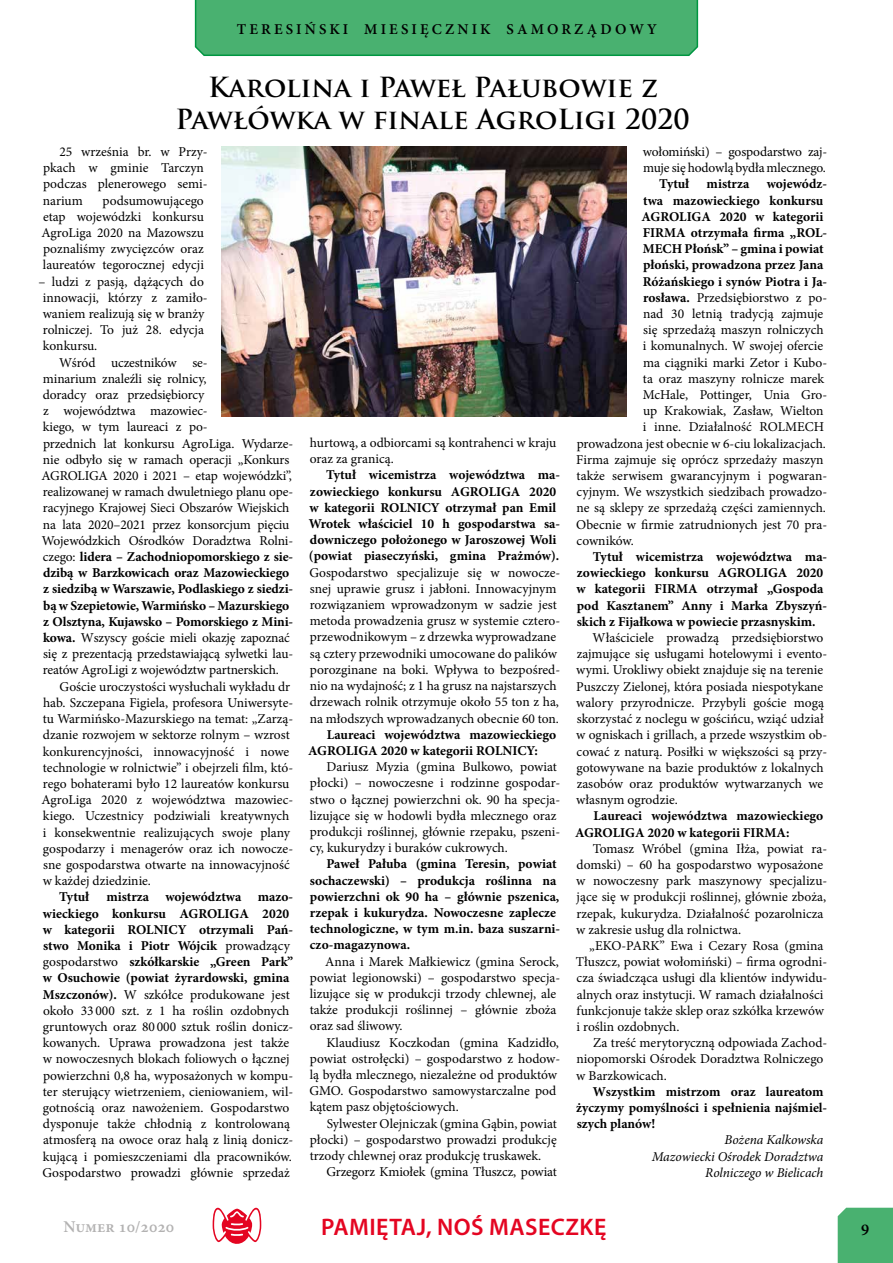
<style>
.page{position:relative;width:893px;height:1263px;background:#fff}
.page>*{position:absolute;margin:0;border:0;box-sizing:border-box;transform-origin:0 0}
.t1{font:700 27px/32.4px "Trajan Pro";color:#000;text-align:center}
.t2{font:600 24px "Myriad Pro";letter-spacing:.02em;color:#e40521}
.t3{font:600 16.5px "Minion Pro";color:#b3b2b2}
.t4{font:600 16.5px "Minion Pro";color:#000}
.t5{font:600 15px "Minion Pro";letter-spacing:.21em;color:#000}
.t6{font:13.5px/16.2px "Minion Pro";color:#000}
.t7{font:700 13.5px/16.2px "Minion Pro";color:#000}
.t8{font:italic 13.5px/16.2px "Minion Pro";letter-spacing:-.005em;color:#000;text-align:right}
.s1{font-weight:700}
</style>
<div class="page">
<div style="left:194px;top:0;width:505px;height:56px;background:#49b170"></div>
<div style="left:838px;top:1208px;width:55px;height:55px;background:#49b170"></div>
<img style="left:222px;top:146px;width:405px;height:271px">
<svg style="left:213px;top:1208px;width:48px;height:36px"></svg>
<p class="t5" style="left:237px;top:19px;width:422px">TERESIŃSKI MIESIĘCZNIK SAMORZĄDOWY</p>
<h1 class="t1" style="left:176px;top:71px;width:516px">Karolina i Paweł Pałubowie z<br>Pawłówka w finale AgroLigi 2020</h1>
<p class="t6" style="left:643px;top:144px;width:186px">wołomiński) – gospodarstwo zaj&shy;muje się hodowlą bydła mlecznego.</p>
<p class="t7" style="left:659px;top:176px;width:32px">Tytuł</p>
<p class="t7" style="left:707px;top:176px;width:44px">mistrza</p>
<p class="t7" style="left:767px;top:176px;width:62px">wojewódz-</p>
<p class="t7" style="left:643px;top:192px;width:182px">twa mazowieckiego konkursu</p>
<p class="t7" style="left:641px;top:208px;width:183px">AGROLIGA 2020 w kategorii</p>
<p class="t7" style="left:643px;top:224px;width:186px">FIRMA otrzymała firma „ROL-</p>
<p class="t7" style="left:643px;top:241px;width:182px">MECH Płońsk” – gmina i powiat</p>
<p class="t7" style="left:643px;top:257px;width:182px">płoński, prowadzona przez Jana</p>
<p class="t7" style="left:643px;top:273px;width:186px">Różańskiego i synów Piotra i Ja-</p>
<p class="t6" style="left:643px;top:289px;width:186px"><span class="s1">rosława.</span> Przedsiębiorstwo z po-</p>
<p class="t6" style="left:643px;top:306px;width:182px">nad 30 letnią tradycją zajmuje</p>
<p class="t6" style="left:643px;top:322px;width:182px">się sprzedażą maszyn rolniczych</p>
<p class="t6" style="left:643px;top:338px;width:182px">i komunalnych. W swojej ofercie</p>
<p class="t6" style="left:643px;top:354px;width:186px">ma ciągniki marki Zetor i Kubo-</p>
<p class="t6" style="left:643px;top:370px;width:183px">ta oraz maszyny rolnicze marek</p>
<p class="t6" style="left:643px;top:387px;width:186px">McHale, Pottinger, Unia Gro-</p>
<p class="t6" style="left:643px;top:403px;width:182px">up Krakowiak, Zasław, Wielton</p>
<p class="t6" style="left:643px;top:419px;width:183px">i inne. Działalność ROLMECH</p>
<p class="t6" style="left:577px;top:435px;width:251px">prowadzona jest obecnie w 6-ciu lokalizacjach.</p>
<p class="t6" style="left:576px;top:451px;width:249px">Firma zajmuje się oprócz sprzedaży maszyn</p>
<p class="t6" style="left:577px;top:468px;width:252px">także serwisem gwarancyjnym i pogwaran-</p>
<p class="t6" style="left:577px;top:484px;width:252px">cyjnym. We wszystkich siedzibach prowadzo-</p>
<p class="t6" style="left:577px;top:500px;width:251px">ne są sklepy ze sprzedażą części zamiennych.</p>
<p class="t6" style="left:576px;top:516px;width:253px">Obecnie w firmie zatrudnionych jest 70 pra-</p>
<p class="t6" style="left:577px;top:532px;width:59px">cowników.</p>
<p class="t7" style="left:576px;top:548px;width:252px;text-indent:16px">Tytuł wicemistrza województwa ma&shy;zowieckiego konkursu AGROLIGA 2020 w kategorii FIRMA otrzymał „Gospoda pod Kasztanem” Anny i Marka Zbyszyń&shy;skich z Fijałkowa w powiecie przasnyskim.</p>
<p class="t6" style="left:576px;top:630px;width:253px;text-indent:16px">Właściciele prowadzą przedsiębiorstwo zajmujące się usługami hotelowymi i evento&shy;wymi. Urokliwy obiekt znajduje się na terenie Puszczy Zielonej, która posiada niespotykane walory przyrodnicze. Przybyli goście mogą skorzystać z noclegu w gościńcu, wziąć udział w ogniskach i grillach, a przede wszystkim ob&shy;cować z naturą. Posiłki w większości są przy&shy;gotowywane na bazie produktów z lokalnych zasobów oraz produktów wytwarzanych we własnym ogrodzie.</p>
<p class="t7" style="left:575px;top:808px;width:250px;text-indent:18px">Laureaci województwa mazowieckiego<br>AGROLIGA 2020 w kategorii FIRMA:</p>
<p class="t6" style="left:576px;top:840px;width:252px;text-indent:17px">Tomasz Wróbel (gmina Iłża, powiat ra&shy;domski) – 60 ha gospodarstwo wyposażone w nowoczesny park maszynowy specjalizu&shy;jące się w produkcji roślinnej, głównie zboża, rzepak, kukurydza. Działalność pozarolnicza w zakresie usług dla rolnictwa.</p>
<p class="t6" style="left:576px;top:937px;width:253px;text-indent:13px">„EKO-PARK” Ewa i Cezary Rosa (gmina Tłuszcz, powiat wołomiński) – firma ogrodni&shy;cza świadcząca usługi dla klientów indywidu&shy;alnych oraz instytucji. W ramach działalności funkcjonuje także sklep oraz szkółka krzewów i roślin ozdobnych.</p>
<p class="t6" style="left:576px;top:1035px;width:252px;text-indent:17px">Za treść merytoryczną odpowiada Zachod&shy;niopomorski Ośrodek Doradztwa Rolniczego w Barzkowicach.</p>
<p class="t7" style="left:576px;top:1083px;width:252px;text-indent:16px">Wszystkim mistrzom oraz laureatom życzymy pomyślności i spełnienia najśmiel&shy;szych planów!</p>
<p class="t8" style="left:652px;top:1132px;width:173px">Bożena Kalkowska<br>Mazowiecki Ośrodek Doradztwa<br>Rolniczego w Bielicach</p>
<h2 class="t2" style="left:321px;top:1211px;width:287px">PAMIĘTAJ, NOŚ MASECZKĘ</h2>
<p class="t6" style="left:43px;top:144px;width:166px;text-indent:16px">25 września br. w Przy&shy;pkach w gminie Tarczyn podczas plenerowego semi&shy;narium</p>
<p class="t6" style="left:41px;top:192px;width:164px;text-align:justify;text-indent:61px">podsumowującego etap wojewódzki konkursu AgroLiga 2020 na Mazowszu poznaliśmy zwycięzców oraz laureatów tegorocznej edycji</p>
<p class="t6" style="left:43px;top:273px;width:167px;text-indent:-4px">– ludzi z pasją, dążących do innowacji, którzy z zamiło&shy;waniem realizują się w branży rolniczej. To już 28. edycja konkursu.</p>
<p class="t6" style="left:41px;top:354px;width:253px;text-indent:18px">Wśród uczestników se-<br>minarium znaleźli się rolnicy,<br>doradcy oraz przedsiębiorcy<br>z województwa mazowiec-<br>kiego, w tym laureaci z po-<br>przednich lat konkursu AgroLiga. Wydarze&shy;nie odbyło się w ramach operacji „Konkurs AGROLIGA 2020 i 2021 – etap wojewódzki”, realizowanej w ramach dwuletniego planu ope&shy;racyjnego Krajowej Sieci Obszarów Wiejskich na lata 2020–2021 przez konsorcjum pięciu Wojewódzkich Ośrodków Doradztwa Rolni&shy;czego: <span class="s1">lidera – Zachodniopomorskiego z sie&shy;dzibą w Barzkowicach oraz Mazowieckiego z siedzibą w Warszawie, Podlaskiego z siedzi&shy;bą w Szepietowie, Warmińsko – Mazurskiego z Olsztyna, Kujawsko – Pomorskiego z Mini&shy;kowa.</span> Wszyscy goście mieli okazję zapoznać się z prezentacją przedstawiającą sylwetki lau&shy;reatów AgroLigi z województw partnerskich.</p>
<p class="t6" style="left:41px;top:678px;width:253px;text-indent:18px">Goście uroczystości wysłuchali wykładu dr hab. Szczepana Figiela, profesora Uniwersyte&shy;tu Warmińsko-Mazurskiego na temat: „Zarzą&shy;dzanie rozwojem w sektorze rolnym – wzrost konkurencyjności, innowacyjność i nowe technologie w rolnictwie” i obejrzeli film, któ&shy;rego bohaterami było 12 laureatów konkursu AgroLiga 2020 z województwa mazowiec&shy;kiego. Uczestnicy podziwiali kreatywnych i konsekwentnie realizujących swoje plany gospodarzy i menagerów oraz ich nowocze&shy;sne gospodarstwa otwarte na innowacyjność w każdej dziedzinie.</p>
<p class="t7" style="left:59px;top:889px;width:32px">Tytuł</p>
<p class="t6" style="left:310px;top:435px;width:248px">hurtową, a odbiorcami są kontrahenci w kraju oraz za granicą.</p>
<p class="t7" style="left:309px;top:467px;width:253px;text-indent:17px">Tytuł wicemistrza województwa ma&shy;zowieckiego konkursu AGROLIGA 2020 w kategorii ROLNICY otrzymał pan Emil Wrotek właściciel 10 h gospodarstwa sa&shy;downiczego położonego w Jaroszowej Woli (powiat piaseczyński, gmina Prażmów).</p>
<p class="t6" style="left:309px;top:564px;width:252px">Gospodarstwo specjalizuje się w nowocze&shy;snej uprawie grusz i jabłoni. Innowacyjnym rozwiązaniem wprowadzonym w sadzie jest metoda prowadzenia grusz w systemie cztero&shy;przewodnikowym – z drzewka wyprowadzane są cztery przewodniki umocowane do palików porozginane na boki. Wpływa to bezpośred&shy;nio na wydajność; z 1 ha grusz na najstarszych drzewach rolnik otrzymuje około 55 ton z ha, na młodszych wprowadzanych obecnie 60 ton.</p>
<p class="t7" style="left:308px;top:726px;width:250px;text-indent:18px">Laureaci województwa mazowieckiego<br>AGROLIGA 2020 w kategorii ROLNICY:</p>
<p class="t6" style="left:310px;top:759px;width:252px;text-indent:17px">Dariusz Myzia (gmina Bulkowo, powiat płocki) – nowoczesne i rodzinne gospodar&shy;stwo o łącznej powierzchni ok. 90 ha specja&shy;lizujące się w hodowli bydła mlecznego oraz produkcji roślinnej, głównie rzepaku, pszeni&shy;cy, kukurydzy i buraków cukrowych.</p>
<p class="t7" style="left:310px;top:856px;width:252px;text-indent:17px">Paweł Pałuba (gmina Teresin, powiat sochaczewski) – produkcja roślinna na powierzchni ok 90 ha – głównie pszenica, rzepak i kukurydza. Nowoczesne zaplecze technologiczne, w tym m.in. baza suszarni&shy;czo-magazynowa.</p>
<p class="t6" style="left:310px;top:953px;width:252px;text-indent:15px">Anna i Marek Małkiewicz (gmina Serock, powiat legionowski) – gospodarstwo specja&shy;lizujące się w produkcji trzody chlewnej, ale także produkcji roślinnej – głównie zboża oraz sad śliwowy.</p>
<p class="t6" style="left:309px;top:1034px;width:252px;text-indent:17px">Klaudiusz Koczkodan (gmina Kadzidło, powiat ostrołęcki) – gospodarstwo z hodow&shy;lą bydła mlecznego, niezależne od produktów GMO. Gospodarstwo samowystarczalne pod kątem pasz objętościowych.</p>
<p class="t6" style="left:310px;top:1115px;width:249px;text-align:justify;text-indent:17px">Sylwester Olejniczak (gmina Gąbin, powiat płocki) – gospodarstwo prowadzi produkcję trzody chlewnej oraz produkcję truskawek.</p>
<p class="t6" style="left:326px;top:1164px;width:232px">Grzegorz Kmiołek (gmina Tłuszcz, powiat</p>
<p class="t6" style="left:43px;top:889px;width:252px;text-indent:64px"><span class="s1">mistrza województwa mazo&shy;wieckiego konkursu AGROLIGA 2020 w kategorii ROLNICY otrzymali Pań&shy;stwo Monika i Piotr Wójcik</span> prowadzący gospodarstwo <span class="s1">szkółkarskie „Green Park” w Osuchowie (powiat żyrardowski, gmina Mszczonów).</span> W szkółce produkowane jest około 33 000 szt. z 1 ha roślin ozdobnych gruntowych oraz 80 000 sztuk roślin donicz&shy;kowanych. Uprawa prowadzona jest także w nowoczesnych blokach foliowych o łącznej powierzchni 0,8 ha, wyposażonych w kompu&shy;ter sterujący wietrzeniem, cieniowaniem, wil&shy;gotnością oraz nawożeniem. Gospodarstwo dysponuje także chłodnią z kontrolowaną atmosferą na owoce oraz halą z linią donicz&shy;kującą i pomieszczeniami dla pracowników.<br>Gospodarstwo prowadzi głównie sprzedaż</p>
<p class="t3" style="left:64px;top:1215px;width:112px">NUMER 10/2020</p>
<p class="t4" style="left:861px;top:1218px;width:10px">9</p>
</div>
